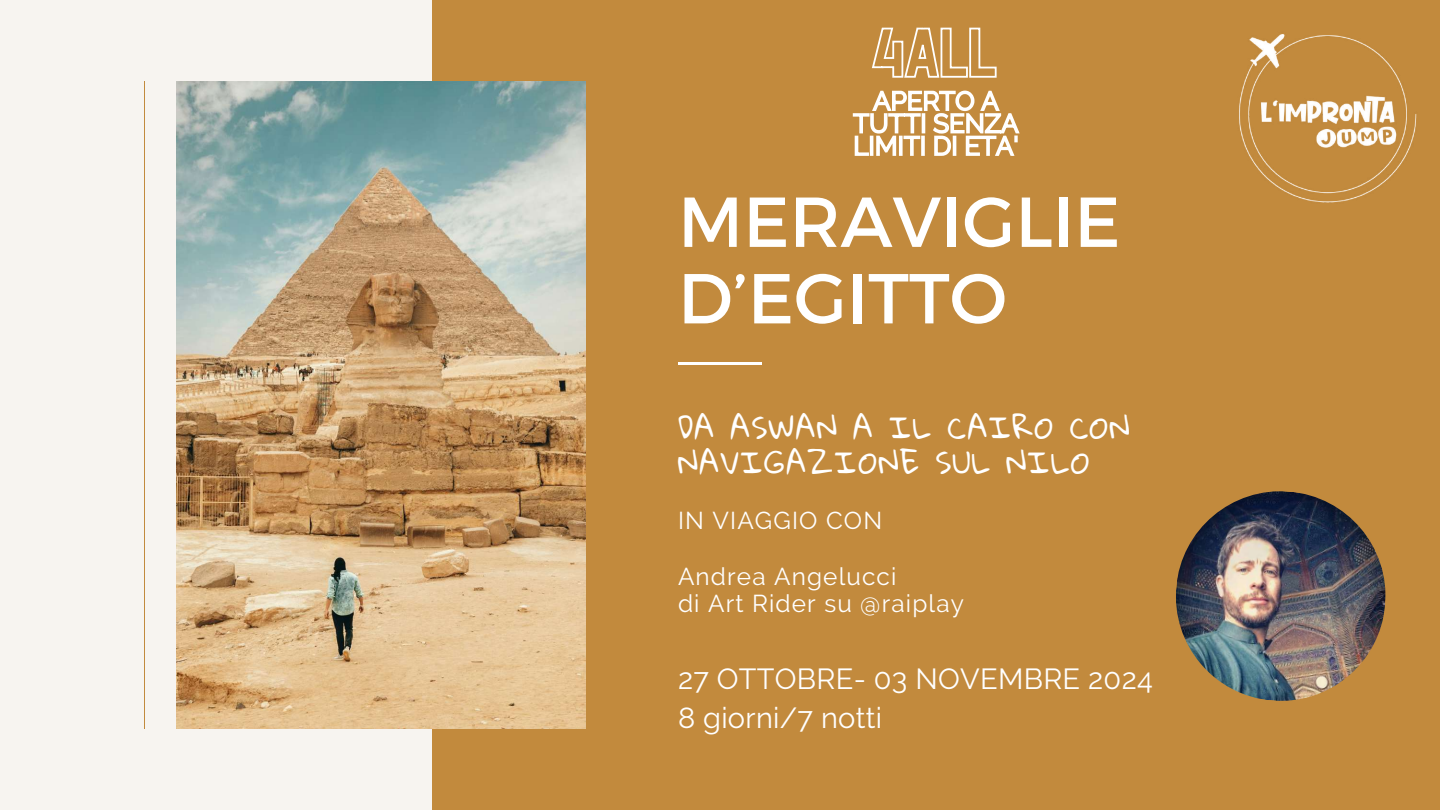
<style>
.page{position:relative;width:1440px;height:810px;background:#f7f4f0}
.page>*{position:absolute;margin:0;border:0;box-sizing:border-box;transform-origin:0 0}
.t1{font:70.5px/76.5px "Montserrat";color:#fff}
.t2{font:29.8px/34.5px "Gloria Hallelujah";letter-spacing:.05em;color:#fff}
.t3{font:29px/38.2px "Raleway";letter-spacing:.01em;color:#fff}
.t4{font:24.4px/27.8px "Raleway";letter-spacing:.045em;color:#fff}
</style>
<div class="page">
<div style="left:432px;top:0;width:1008px;height:810px;background:#c28a3d"></div>
<img style="left:177px;top:81px;width:408px;height:648px">
<hr style="left:144px;top:81px;width:1px;height:648px;background:#c28a3d">
<hr style="left:678px;top:362px;width:84px;height:2px;background:#fff">
<img style="left:1239px;top:34px;width:178px;height:169px">
<img style="left:1176px;top:491px;width:210px;height:210px">
<svg style="left:872px;top:27px;width:125px;height:51px"></svg>
<svg style="left:852px;top:90px;width:168px;height:66px"></svg>
<h1 class="t1" style="left:678px;top:180px;width:444px">MERAVIGLIE<br>D’EGITTO</h1>
<p class="t2" style="left:678px;top:411px;width:453px">DA ASWAN A IL CAIRO CON<br>NAVIGAZIONE SUL NILO</p>
<p class="t4" style="left:678px;top:507px;width:206px">IN VIAGGIO CON</p>
<p class="t4" style="left:678px;top:562px;width:287px">Andrea Angelucci<br>di Art Rider su @raiplay</p>
<p class="t3" style="left:678px;top:660px;width:476px">27 OTTOBRE- 03 NOVEMBRE 2024<br>8 giorni/7 notti</p>
</div>
